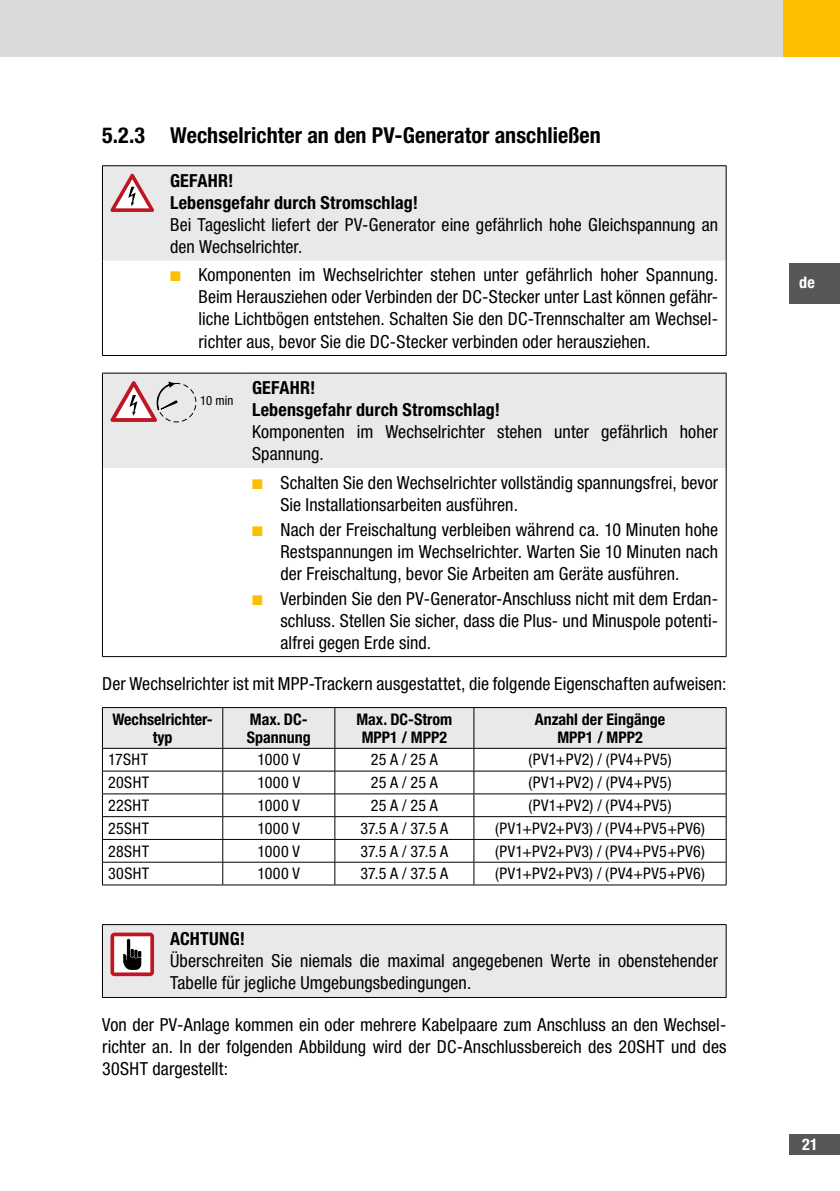
<style>
.page{position:relative;width:840px;height:1191px;background:#fff}
.page>*{position:absolute;margin:0;border:0;box-sizing:border-box;transform-origin:0 0}
.t1{font:700 condensed 22px "Helvetica Neue LT Std";letter-spacing:.005em;color:#000}
.t2{font:condensed 18px/22px "Helvetica Neue LT Std";letter-spacing:.005em;color:#000}
.t3{font:700 condensed 18px/22px "Helvetica Neue LT Std";letter-spacing:.01em;color:#000}
.t4{font:condensed 16px "Helvetica Neue LT Std";letter-spacing:.025em;color:#000}
.t5{font:700 condensed 16px/18px "Helvetica Neue LT Std";color:#000;text-align:center}
.t6{font:700 condensed 16px "Helvetica Neue LT Std";color:#fff}
.t7{font:condensed 12.8px "Helvetica Neue LT Std";color:#000}
.s1{color:#fcbf00}
</style>
<div class="page">
<div style="left:0;top:0;width:789px;height:57px;background:#dadada"></div>
<div style="left:789px;top:263px;width:50px;height:41px;background:#575756"></div>
<div style="left:782px;top:0;width:57px;height:57px;background:#fcbf00"></div>
<div style="left:789px;top:1134px;width:50px;height:20px;background:#575756"></div>
<div style="left:103px;top:166px;width:622px;height:95px;background:#e9e9e9"></div>
<hr style="left:102px;top:165px;width:60px;height:1px;background:#000">
<hr style="left:102px;top:166px;width:1px;height:95px;background:#000">
<hr style="left:162px;top:165px;width:564px;height:1px;background:#000">
<hr style="left:725px;top:166px;width:1px;height:95px;background:#000">
<hr style="left:102px;top:261px;width:1px;height:94px;background:#000">
<hr style="left:725px;top:261px;width:1px;height:94px;background:#000">
<hr style="left:102px;top:355px;width:60px;height:1px;background:#000">
<hr style="left:162px;top:355px;width:564px;height:1px;background:#000">
<svg style="left:110px;top:174px;width:44px;height:38px"></svg>
<div style="left:103px;top:374px;width:622px;height:94px;background:#e9e9e9"></div>
<hr style="left:102px;top:373px;width:142px;height:1px;background:#000">
<hr style="left:102px;top:373px;width:1px;height:95px;background:#000">
<hr style="left:244px;top:373px;width:482px;height:1px;background:#000">
<hr style="left:725px;top:373px;width:1px;height:95px;background:#000">
<hr style="left:102px;top:468px;width:1px;height:188px;background:#000">
<hr style="left:725px;top:468px;width:1px;height:188px;background:#000">
<hr style="left:102px;top:656px;width:142px;height:1px;background:#000">
<hr style="left:244px;top:656px;width:482px;height:1px;background:#000">
<svg style="left:110px;top:381px;width:88px;height:41px;background:#d8c1c3"></svg>
<svg style="left:102px;top:707px;width:624px;height:177px"></svg>
<hr style="left:102px;top:884px;width:121px;height:1px;background:#000">
<hr style="left:223px;top:884px;width:111px;height:1px;background:#000">
<hr style="left:334px;top:884px;width:139px;height:1px;background:#000">
<hr style="left:473px;top:884px;width:253px;height:1px;background:#000">
<div style="left:103px;top:925px;width:622px;height:72px;background:#e9e9e9"></div>
<hr style="left:102px;top:924px;width:60px;height:1px;background:#000">
<hr style="left:102px;top:925px;width:1px;height:72px;background:#000">
<hr style="left:162px;top:924px;width:564px;height:1px;background:#000">
<hr style="left:725px;top:925px;width:1px;height:72px;background:#000">
<hr style="left:102px;top:997px;width:60px;height:1px;background:#000">
<hr style="left:162px;top:997px;width:564px;height:1px;background:#000">
<svg style="left:110px;top:932px;width:44px;height:44px"></svg>
<p class="t1" style="left:102px;top:122px;width:500px">5.2.3 Wechselrichter an den PV-Generator anschließen</p>
<p class="t3" style="left:170px;top:169px;width:249px">GEFAHR!<br>Lebensgefahr durch Stromschlag!</p>
<p class="t2" style="left:170px;top:213px;width:549px">Bei Tageslicht liefert der PV-Generator eine gefährlich hohe Gleichspannung an den Wechselrichter.</p>
<p class="t2" style="left:198px;top:264px;width:521px;text-align:justify;text-indent:-28px"><span class="s1">■</span> Komponenten im Wechselrichter stehen unter gefährlich hoher Spannung.<br>Beim Herausziehen oder Verbinden der DC-Stecker unter Last können gefähr&shy;liche Lichtbögen entstehen. Schalten Sie den DC-Trennschalter am Wechsel&shy;richter aus, bevor Sie die DC-Stecker verbinden oder herausziehen.</p>
<p class="t3" style="left:252px;top:376px;width:249px">GEFAHR!<br>Lebensgefahr durch Stromschlag!</p>
<p class="t2" style="left:252px;top:420px;width:467px">Komponenten im Wechselrichter stehen unter gefährlich hoher<br>Spannung.</p>
<p class="t2" style="left:280px;top:471px;width:439px;text-indent:-28px"><span class="s1">■</span> Schalten Sie den Wechselrichter vollständig spannungsfrei, bevor<br>Sie Installationsarbeiten ausführen.</p>
<p class="t2" style="left:280px;top:518px;width:439px;text-align:justify;text-indent:-28px"><span class="s1">■</span> Nach der Freischaltung verbleiben während ca. 10 Minuten hohe Restspannungen im Wechselrichter. Warten Sie 10 Minuten nach der Freischaltung, bevor Sie Arbeiten am Geräte ausführen.</p>
<p class="t2" style="left:280px;top:587px;width:439px;text-align:justify;text-indent:-28px"><span class="s1">■</span> Verbinden Sie den PV-Generator-Anschluss nicht mit dem Erdan&shy;schluss. Stellen Sie sicher, dass die Plus- und Minuspole potenti&shy;alfrei gegen Erde sind.</p>
<p class="t2" style="left:102px;top:673px;width:625px">Der Wechselrichter ist mit MPP-Trackern ausgestattet, die folgende Eigenschaften aufweisen:</p>
<p class="t5" style="left:112px;top:710px;width:102px">Wechselrichter&shy;typ</p>
<p class="t5" style="left:246px;top:710px;width:65px;text-align:left">Max. DC-<br>Spannung</p>
<p class="t5" style="left:356px;top:710px;width:97px">Max. DC-Strom<br>MPP1 / MPP2</p>
<p class="t5" style="left:534px;top:710px;width:132px">Anzahl der Eingänge<br>MPP1 / MPP2</p>
<p class="t4" style="left:108px;top:750px;width:41px">17SHT</p>
<p class="t4" style="left:257px;top:750px;width:44px">1000 V</p>
<p class="t4" style="left:370px;top:750px;width:69px">25 A / 25 A</p>
<p class="t4" style="left:528px;top:750px;width:145px">(PV1+PV2) / (PV4+PV5)</p>
<p class="t4" style="left:108px;top:773px;width:43px">20SHT</p>
<p class="t4" style="left:257px;top:773px;width:44px">1000 V</p>
<p class="t4" style="left:370px;top:773px;width:69px">25 A / 25 A</p>
<p class="t4" style="left:528px;top:773px;width:145px">(PV1+PV2) / (PV4+PV5)</p>
<p class="t4" style="left:108px;top:796px;width:42px">22SHT</p>
<p class="t4" style="left:257px;top:796px;width:44px">1000 V</p>
<p class="t4" style="left:370px;top:796px;width:69px">25 A / 25 A</p>
<p class="t4" style="left:528px;top:796px;width:145px">(PV1+PV2) / (PV4+PV5)</p>
<p class="t4" style="left:108px;top:819px;width:42px">25SHT</p>
<p class="t4" style="left:257px;top:819px;width:44px">1000 V</p>
<p class="t4" style="left:360px;top:819px;width:89px">37.5 A / 37.5 A</p>
<p class="t4" style="left:494px;top:819px;width:211px">(PV1+PV2+PV3) / (PV4+PV5+PV6)</p>
<p class="t4" style="left:108px;top:841px;width:42px">28SHT</p>
<p class="t4" style="left:257px;top:841px;width:44px">1000 V</p>
<p class="t4" style="left:360px;top:841px;width:89px">37.5 A / 37.5 A</p>
<p class="t4" style="left:494px;top:841px;width:211px">(PV1+PV2+PV3) / (PV4+PV5+PV6)</p>
<p class="t4" style="left:108px;top:864px;width:43px">30SHT</p>
<p class="t4" style="left:257px;top:864px;width:44px">1000 V</p>
<p class="t4" style="left:360px;top:864px;width:89px">37.5 A / 37.5 A</p>
<p class="t4" style="left:494px;top:864px;width:211px">(PV1+PV2+PV3) / (PV4+PV5+PV6)</p>
<p class="t7" style="left:200px;top:393px;width:35px">10 min</p>
<p class="t3" style="left:170px;top:927px;width:76px">ACHTUNG!</p>
<p class="t2" style="left:170px;top:950px;width:549px">Überschreiten Sie niemals die maximal angegebenen Werte in obenstehender<br>Tabelle für jegliche Umgebungsbedingungen.</p>
<p class="t2" style="left:102px;top:1013px;width:625px;text-align:justify">Von der PV-Anlage kommen ein oder mehrere Kabelpaare zum Anschluss an den Wechsel&shy;richter an. In der folgenden Abbildung wird der DC-Anschlussbereich des 20SHT und des 30SHT dargestellt:</p>
<p class="t6" style="left:798px;top:272px;width:17px">de</p>
<p class="t6" style="left:801px;top:1134px;width:17px">21</p>
</div>
